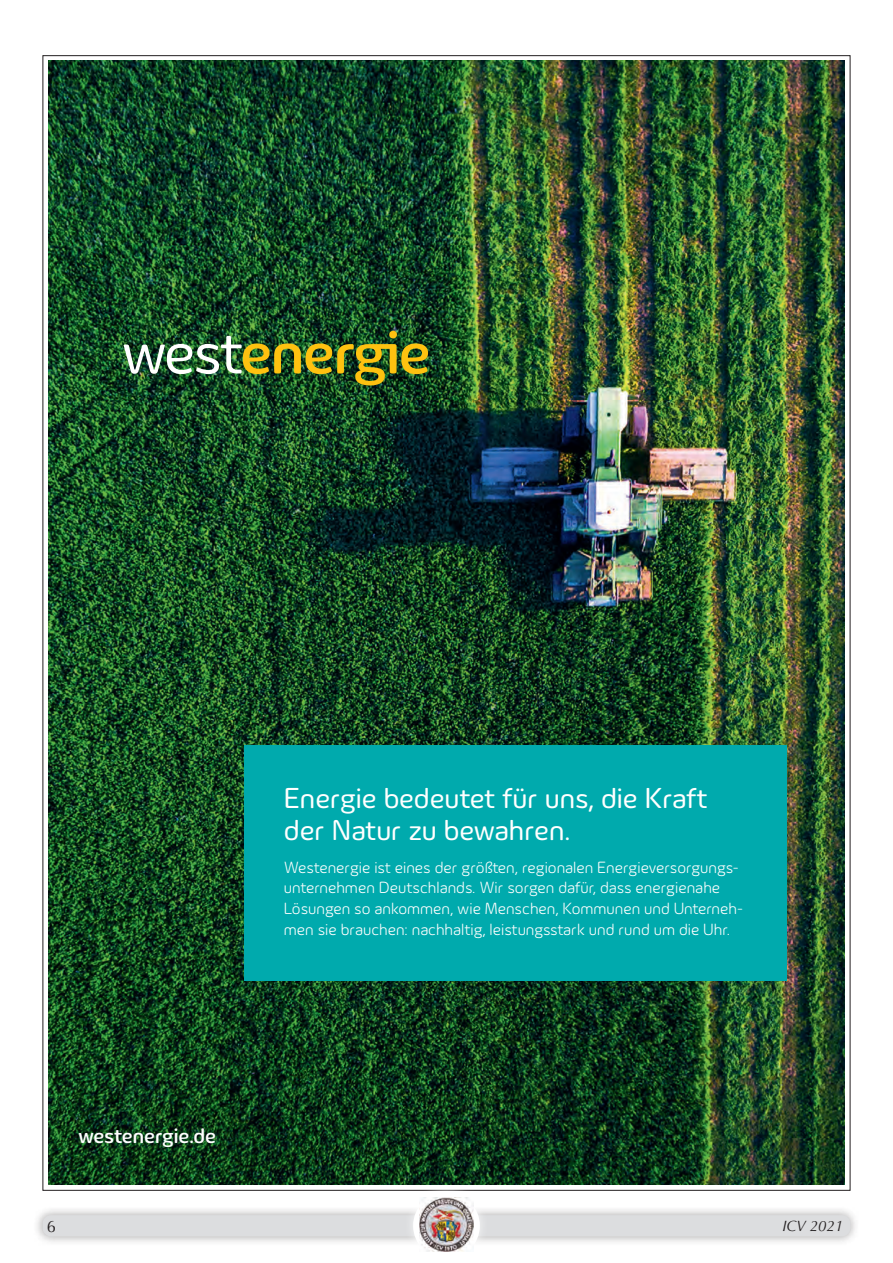
<style>
.page{position:relative;width:893px;height:1263px;background:#fff}
.page>*{position:absolute;margin:0;border:0;box-sizing:border-box;transform-origin:0 0}
.t1{font:29.55px/32.5px "Innogy";color:#fff}
.t2{font:500 21.45px "Innogy";color:#fff}
.t3{font:300 16.65px/20.9px "Innogy";color:#fff}
.t4{font:16.5px "Optima LT Std";color:#231f20}
.t5{font:italic 15px "Optima LT Std";color:#231f20}
</style>
<div class="page">
<div style="left:33px;top:1205px;width:827px;height:41px;background:#231f20;opacity:.4"></div>
<div style="left:43px;top:1215px;width:807px;height:21px;background:#dcdddf;border-radius:9px"></div>
<div style="left:404px;top:1183px;width:85px;height:80px;background:#fff;opacity:.75"></div>
<div style="left:413px;top:1192px;width:67px;height:67px;background:#fff;border-radius:50%"></div>
<img style="left:419px;top:1198px;width:54px;height:53px">
<img style="left:49px;top:61px;width:795px;height:1123px">
<img style="left:124px;top:331px;width:304px;height:54px">
<div style="left:244px;top:745px;width:543px;height:236px;background:#00aaad"></div>
<h1 class="t1" style="left:284px;top:781px;width:425px">Energie bedeutet für uns, die Kraft der Natur zu bewahren.</h1>
<p class="t3" style="left:284px;top:857px;width:461px">Westenergie ist eines der größten, regionalen Energieversorgungs&shy;unternehmen Deutschlands. Wir sorgen dafür, dass energienahe Lösungen so ankommen, wie Menschen, Kommunen und Unterneh&shy;men sie brauchen: nachhaltig, leistungsstark und rund um die Uhr.</p>
<p class="t2" style="left:78px;top:1123px;width:140px">westenergie.de</p>
<p class="t4" style="left:47px;top:1216px;width:11px">6</p>
<p class="t5" style="left:782px;top:1217px;width:62px">ICV 2021</p>
</div>
